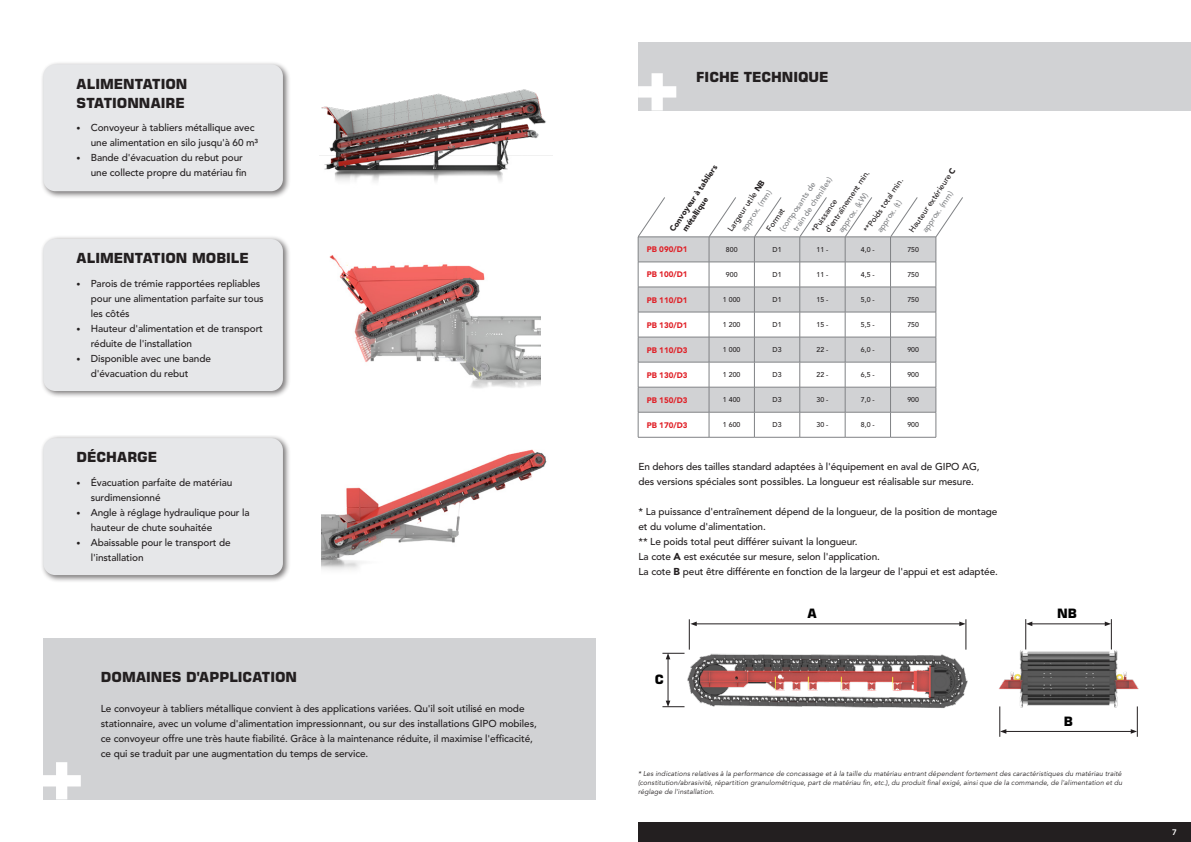
<style>
.page{position:relative;width:1191px;height:842px;background:#fff}
.page>*{position:absolute;margin:0;border:0;box-sizing:border-box;transform-origin:0 0}
.t1{font:700 14px/19px "Eurostile LT Pro";color:#231f20}
.t2{font:700 13px "Eurostile LT Pro";color:#000}
.t3{font:500 10px/15px "Avenir LT Pro";letter-spacing:-.01em;color:#231f20}
.t4{font:500 8px "Avenir LT Pro";color:#231f20}
.t5{font:500 8px/11px "Avenir LT Pro";color:#808285}
.t6{font:900 8px "Avenir LT Pro";color:#e01e25}
.t7{font:900 8px/10.5px "Avenir LT Pro";color:#231f20}
.t8{font:800 8px "Avenir LT Pro";color:#fff}
.t9{font:italic 7px/9px "Avenir LT Pro";letter-spacing:.02em;color:#231f20;text-align:justify}
.t10{font:500 7px "Avenir LT Pro";color:#231f20}
.s1{font-size:8px}
.s2{font-weight:900}
</style>
<div class="page">
<div style="left:638px;top:822px;width:553px;height:20px;background:#231f20"></div>
<img style="left:320px;top:89px;width:233px;height:93px">
<img style="left:329px;top:255px;width:211px;height:133px">
<img style="left:321px;top:449px;width:226px;height:121px">
<div style="left:40px;top:61px;width:250px;height:138px;background:#231f20;opacity:.6"></div>
<div style="left:43px;top:64px;width:240px;height:127px;background:#e6e7e9;border-radius:12px"></div>
<div style="left:40px;top:235px;width:250px;height:164px;background:#231f20;opacity:.6"></div>
<div style="left:43px;top:239px;width:240px;height:152px;background:#e6e7e9;border-radius:12px"></div>
<div style="left:40px;top:435px;width:250px;height:147px;background:#231f20;opacity:.6"></div>
<div style="left:43px;top:438px;width:240px;height:137px;background:#e6e7e9;border-radius:12px"></div>
<hr style="left:638px;top:437px;width:71px;height:1px;background:#808285">
<hr style="left:709px;top:437px;width:45px;height:1px;background:#808285">
<hr style="left:754px;top:437px;width:45px;height:1px;background:#808285">
<hr style="left:799px;top:437px;width:46px;height:1px;background:#808285">
<hr style="left:845px;top:437px;width:45px;height:1px;background:#808285">
<hr style="left:890px;top:437px;width:46px;height:1px;background:#808285">
<div style="left:43px;top:638px;width:552px;height:161px;background:#d1d2d4"></div>
<svg style="left:43px;top:762px;width:38px;height:37px"></svg>
<div style="left:638px;top:43px;width:553px;height:68px;background:#d1d2d4"></div>
<svg style="left:638px;top:73px;width:38px;height:38px"></svg>
<img style="left:662px;top:619px;width:306px;height:89px">
<img style="left:999px;top:630px;width:140px;height:106px">
<hr style="left:1025px;top:619px;width:1px;height:30px;background:#231f20">
<hr style="left:999px;top:706px;width:1px;height:31px;background:#231f20">
<hr style="left:689px;top:619px;width:1px;height:31px;background:#231f20">
<hr style="left:1111px;top:619px;width:1px;height:30px;background:#231f20">
<hr style="left:1137px;top:706px;width:1px;height:31px;background:#231f20">
<hr style="left:965px;top:619px;width:1px;height:31px;background:#231f20">
<hr style="left:1030px;top:624px;width:76px;height:1px;background:#231f20">
<svg style="left:1026px;top:621px;width:6px;height:5px"></svg>
<svg style="left:1104px;top:621px;width:7px;height:5px"></svg>
<hr style="left:1004px;top:731px;width:128px;height:1px;background:#231f20">
<svg style="left:1000px;top:729px;width:6px;height:5px"></svg>
<svg style="left:1130px;top:729px;width:7px;height:5px"></svg>
<hr style="left:668px;top:658px;width:1px;height:44px;background:#231f20">
<svg style="left:662px;top:701px;width:22px;height:6px"></svg>
<svg style="left:662px;top:653px;width:22px;height:6px"></svg>
<hr style="left:695px;top:624px;width:266px;height:1px;background:#231f20">
<svg style="left:690px;top:621px;width:6px;height:5px"></svg>
<svg style="left:959px;top:621px;width:6px;height:5px"></svg>
<svg style="left:638px;top:197px;width:325px;height:240px"></svg>
<p class="t1" style="left:77px;top:74px;width:112px">ALIMENTATION<br>STATIONNAIRE</p>
<p class="t3" style="left:91px;top:120px;width:169px;text-indent:-14px"><span class="s1">•</span> Convoyeur à tabliers métallique avec une alimentation en silo jusqu'à 60 m³</p>
<p class="t3" style="left:91px;top:150px;width:157px;text-indent:-14px"><span class="s1">•</span> Bande d'évacuation du rebut pour une collecte propre du matériau fin</p>
<p class="t1" style="left:77px;top:249px;width:174px">ALIMENTATION MOBILE</p>
<p class="t3" style="left:91px;top:276px;width:174px;text-indent:-14px"><span class="s1">•</span> Parois de trémie rapportées repliables pour une alimentation parfaite sur tous les côtés</p>
<p class="t3" style="left:91px;top:321px;width:174px;text-indent:-14px"><span class="s1">•</span> Hauteur d'alimentation et de transport réduite de l'installation</p>
<p class="t3" style="left:91px;top:351px;width:122px;text-indent:-14px"><span class="s1">•</span> Disponible avec une bande d'évacuation du rebut</p>
<p class="t1" style="left:77px;top:448px;width:82px">DÉCHARGE</p>
<p class="t3" style="left:91px;top:475px;width:143px;text-indent:-14px"><span class="s1">•</span> Évacuation parfaite de matériau surdimensionné</p>
<p class="t3" style="left:91px;top:505px;width:160px;text-indent:-14px"><span class="s1">•</span> Angle à réglage hydraulique pour la hauteur de chute souhaitée</p>
<p class="t3" style="left:91px;top:535px;width:141px;text-indent:-14px"><span class="s1">•</span> Abaissable pour le transport de l'installation</p>
<p class="t1" style="left:101px;top:667px;width:198px">DOMAINES D'APPLICATION</p>
<p class="t3" style="left:101px;top:701px;width:437px">Le convoyeur à tabliers métallique convient à des applications variées. Qu'il soit utilisé en mode stationnaire, avec un volume d'alimentation impressionnant, ou sur des installations GIPO mobiles, ce convoyeur offre une très haute fiabilité. Grâce à la maintenance réduite, il maximise l'efficacité, ce qui se traduit par une augmentation du temps de service.</p>
<p class="t1" style="left:696px;top:67px;width:134px">FICHE TECHNIQUE</p>
<p class="t7" style="left:671px;top:222px;width:73px;text-indent:-7px;rotate:-56deg">Convoyeur à tabliers métallique</p>
<p class="t4" style="left:907px;top:229px;width:78px;rotate:-56deg">Hauteur extérieure <span class="s2">C</span></p>
<p class="t4" style="left:823px;top:229px;width:75px;rotate:-56deg">d'entraînement min.</p>
<p class="t5" style="left:781px;top:221px;width:65px;text-indent:-7px;rotate:-56deg">(composants de train de chenilles)</p>
<p class="t4" style="left:725px;top:228px;width:61px;rotate:-56deg">Largeur utile <span class="s2">NB</span></p>
<p class="t4" style="left:861px;top:229px;width:65px;rotate:-56deg">**Poids total min.</p>
<p class="t5" style="left:738px;top:228px;width:50px;rotate:-56deg">approx. (mm)</p>
<p class="t4" style="left:809px;top:229px;width:40px;rotate:-56deg">*Puissance</p>
<p class="t5" style="left:874px;top:229px;width:39px;rotate:-56deg">approx. (t)</p>
<p class="t5" style="left:919px;top:229px;width:50px;rotate:-56deg">approx. (mm)</p>
<p class="t5" style="left:835px;top:229px;width:48px;rotate:-56deg">approx. (kW)</p>
<p class="t4" style="left:764px;top:228px;width:28px;rotate:-56deg">Format</p>
<p class="t6" style="left:646px;top:245px;width:42px">PB 090/D1</p>
<p class="t10" style="left:726px;top:245px;width:13px">800</p>
<p class="t10" style="left:772px;top:245px;width:11px">D1</p>
<p class="t10" style="left:816px;top:245px;width:13px">11 -</p>
<p class="t10" style="left:861px;top:245px;width:15px">4,0 -</p>
<p class="t10" style="left:907px;top:245px;width:13px">750</p>
<p class="t6" style="left:646px;top:270px;width:42px">PB 100/D1</p>
<p class="t10" style="left:726px;top:270px;width:13px">900</p>
<p class="t10" style="left:772px;top:270px;width:11px">D1</p>
<p class="t10" style="left:816px;top:270px;width:13px">11 -</p>
<p class="t10" style="left:861px;top:270px;width:15px">4,5 -</p>
<p class="t10" style="left:907px;top:270px;width:13px">750</p>
<p class="t6" style="left:646px;top:295px;width:42px">PB 110/D1</p>
<p class="t10" style="left:723px;top:296px;width:19px">1 000</p>
<p class="t10" style="left:772px;top:296px;width:11px">D1</p>
<p class="t10" style="left:816px;top:296px;width:13px">15 -</p>
<p class="t10" style="left:861px;top:296px;width:15px">5,0 -</p>
<p class="t10" style="left:907px;top:296px;width:13px">750</p>
<p class="t6" style="left:646px;top:320px;width:42px">PB 130/D1</p>
<p class="t10" style="left:723px;top:321px;width:19px">1 200</p>
<p class="t10" style="left:772px;top:321px;width:11px">D1</p>
<p class="t10" style="left:816px;top:321px;width:13px">15 -</p>
<p class="t10" style="left:861px;top:321px;width:15px">5,5 -</p>
<p class="t10" style="left:907px;top:321px;width:13px">750</p>
<p class="t6" style="left:646px;top:345px;width:42px">PB 110/D3</p>
<p class="t10" style="left:723px;top:346px;width:19px">1 000</p>
<p class="t10" style="left:772px;top:346px;width:11px">D3</p>
<p class="t10" style="left:816px;top:346px;width:13px">22 -</p>
<p class="t10" style="left:861px;top:346px;width:15px">6,0 -</p>
<p class="t10" style="left:907px;top:346px;width:13px">900</p>
<p class="t6" style="left:646px;top:370px;width:42px">PB 130/D3</p>
<p class="t10" style="left:723px;top:371px;width:19px">1 200</p>
<p class="t10" style="left:772px;top:371px;width:11px">D3</p>
<p class="t10" style="left:816px;top:371px;width:13px">22 -</p>
<p class="t10" style="left:861px;top:371px;width:15px">6,5 -</p>
<p class="t10" style="left:907px;top:371px;width:13px">900</p>
<p class="t6" style="left:646px;top:395px;width:42px">PB 150/D3</p>
<p class="t10" style="left:723px;top:396px;width:19px">1 400</p>
<p class="t10" style="left:772px;top:396px;width:11px">D3</p>
<p class="t10" style="left:816px;top:396px;width:13px">30 -</p>
<p class="t10" style="left:861px;top:396px;width:15px">7,0 -</p>
<p class="t10" style="left:907px;top:396px;width:13px">900</p>
<p class="t6" style="left:646px;top:420px;width:42px">PB 170/D3</p>
<p class="t10" style="left:723px;top:421px;width:19px">1 600</p>
<p class="t10" style="left:772px;top:421px;width:11px">D3</p>
<p class="t10" style="left:816px;top:421px;width:13px">30 -</p>
<p class="t10" style="left:861px;top:421px;width:15px">8,0 -</p>
<p class="t10" style="left:907px;top:421px;width:13px">900</p>
<p class="t3" style="left:638px;top:460px;width:342px">En dehors des tailles standard adaptées à l'équipement en aval de GIPO AG, des versions spéciales sont possibles. La longueur est réalisable sur mesure.</p>
<p class="t3" style="left:638px;top:505px;width:360px">* La puissance d'entraînement dépend de la longueur, de la position de montage et du volume d'alimentation.</p>
<p class="t3" style="left:638px;top:535px;width:221px">** Le poids total peut différer suivant la longueur.</p>
<p class="t3" style="left:638px;top:550px;width:243px">La cote <span class="s2">A</span> est exécutée sur mesure, selon l'application.</p>
<p class="t3" style="left:638px;top:565px;width:361px">La cote <span class="s2">B</span> peut être différente en fonction de la largeur de l'appui et est adaptée.</p>
<p class="t2" style="left:655px;top:672px;width:11px">C</p>
<p class="t2" style="left:807px;top:605px;width:11px">A</p>
<p class="t2" style="left:1057px;top:605px;width:21px">NB</p>
<p class="t2" style="left:1063px;top:714px;width:11px">B</p>
<p class="t9" style="left:638px;top:770px;width:486px">* Les indications relatives à la performance de concassage et à la taille du matériau entrant dépendent fortement des caractéristiques du matériau traité (constitution/abrasivité, répartition granulométrique, part de matériau fin, etc.), du produit final exigé, ainsi que de la commande, de l'alimentation et du réglage de l'installation.</p>
<p class="t8" style="left:1172px;top:827px;width:6px">7</p>
</div>
